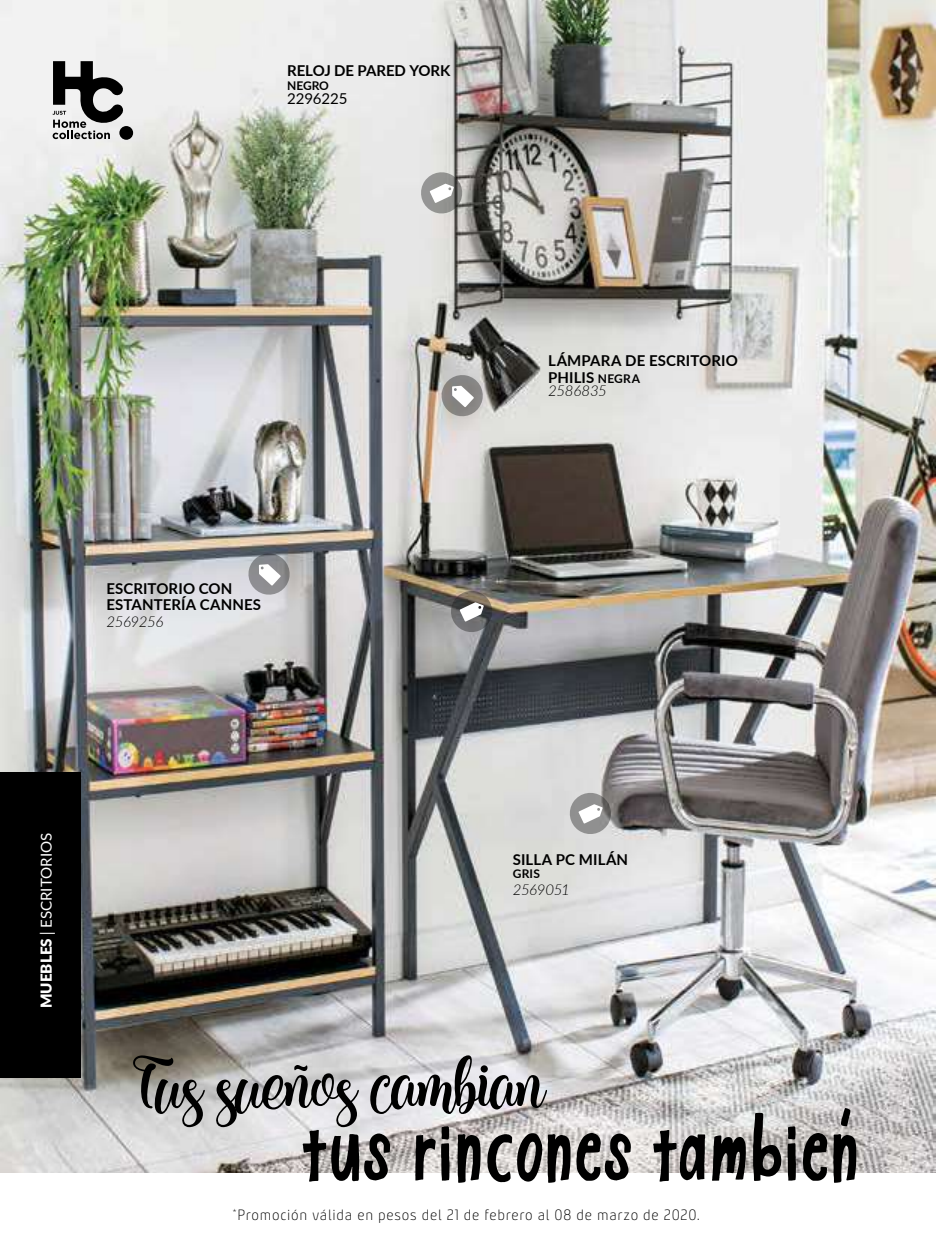
<style>
.page{position:relative;width:936px;height:1255px;background:#fff}
.page>*{position:absolute;margin:0;border:0;box-sizing:border-box;transform-origin:0 0}
.t1{font:93.75px "Whiskey Bite";color:#000}
.t2{font:93.3px "Kite Script";color:#000}
.t3{font:15.15px "Lato";color:#fff}
.t4{font:700 15px/16.5px "Lato";letter-spacing:.005em;color:#000}
.t5{font:15px "Bunday Clean Ligh";letter-spacing:.05em;color:#000}
.t6{font:italic 300 15px "Lato";letter-spacing:-.025em;color:#000}
.t7{font:15px "Lato";color:#000}
.t8{font:700 12px "Lato";letter-spacing:.005em;color:#000}
.s1{font-size:12px}
.s2{font-weight:900}
.s3{font-family:"Helvetica Neue"}
</style>
<div class="page">
<img style="left:0;top:0;width:935px;height:1172px">
<div style="left:0;top:772px;width:80px;height:305px;background:#000"></div>
<div style="left:119px;top:126px;width:14px;height:14px;background:#000;border-radius:50%"></div>
<svg style="left:52px;top:61px;width:72px;height:78px"></svg>
<svg style="left:840px;top:1107px;width:10px;height:19px"></svg>
<svg style="left:439px;top:373px;width:46px;height:45px;background:#b0afad"></svg>
<svg style="left:246px;top:551px;width:46px;height:45px;background:#a5a6a9"></svg>
<svg style="left:448px;top:588px;width:47px;height:47px;background:#84817c"></svg>
<svg style="left:418px;top:169px;width:47px;height:47px;background:#b3b3b1"></svg>
<svg style="left:567px;top:790px;width:46px;height:46px;background:#b0b0af"></svg>
<p class="t4" style="left:287px;top:62px;width:165px">RELOJ DE PARED YORK</p>
<p class="t8" style="left:287px;top:77px;width:43px">NEGRO</p>
<p class="t7" style="left:287px;top:88px;width:62px">2296225</p>
<p class="t4" style="left:106px;top:579px;width:156px">ESCRITORIO CON<br>ESTANTERÍA CANNES</p>
<p class="t6" style="left:106px;top:611px;width:59px">2569256</p>
<p class="t4" style="left:548px;top:352px;width:191px">LÁMPARA DE ESCRITORIO<br>PHILIS <span class="s1">NEGRA</span></p>
<p class="t6" style="left:548px;top:380px;width:60px">2586835</p>
<p class="t3" style="left:35px;top:1008px;width:177px;rotate:-90deg"><span class="s2">MUEBLES</span> <span class="s3">|</span> ESCRITORIOS</p>
<p class="t4" style="left:512px;top:850px;width:117px">SILLA PC MILÁN</p>
<p class="t8" style="left:512px;top:864px;width:29px">GRIS</p>
<p class="t6" style="left:512px;top:878px;width:59px">2569051</p>
<h2 class="t2" style="left:133px;top:1043px;width:411px">Tus sueños cambian</h2>
<h1 class="t1" style="left:302px;top:1105px;width:559px">tus rincones tambien</h1>
<p class="t5" style="left:232px;top:1205px;width:469px"><sup>*</sup>Promoción válida en pesos del 21 de febrero al 08 de marzo de 2020.</p>
</div>
